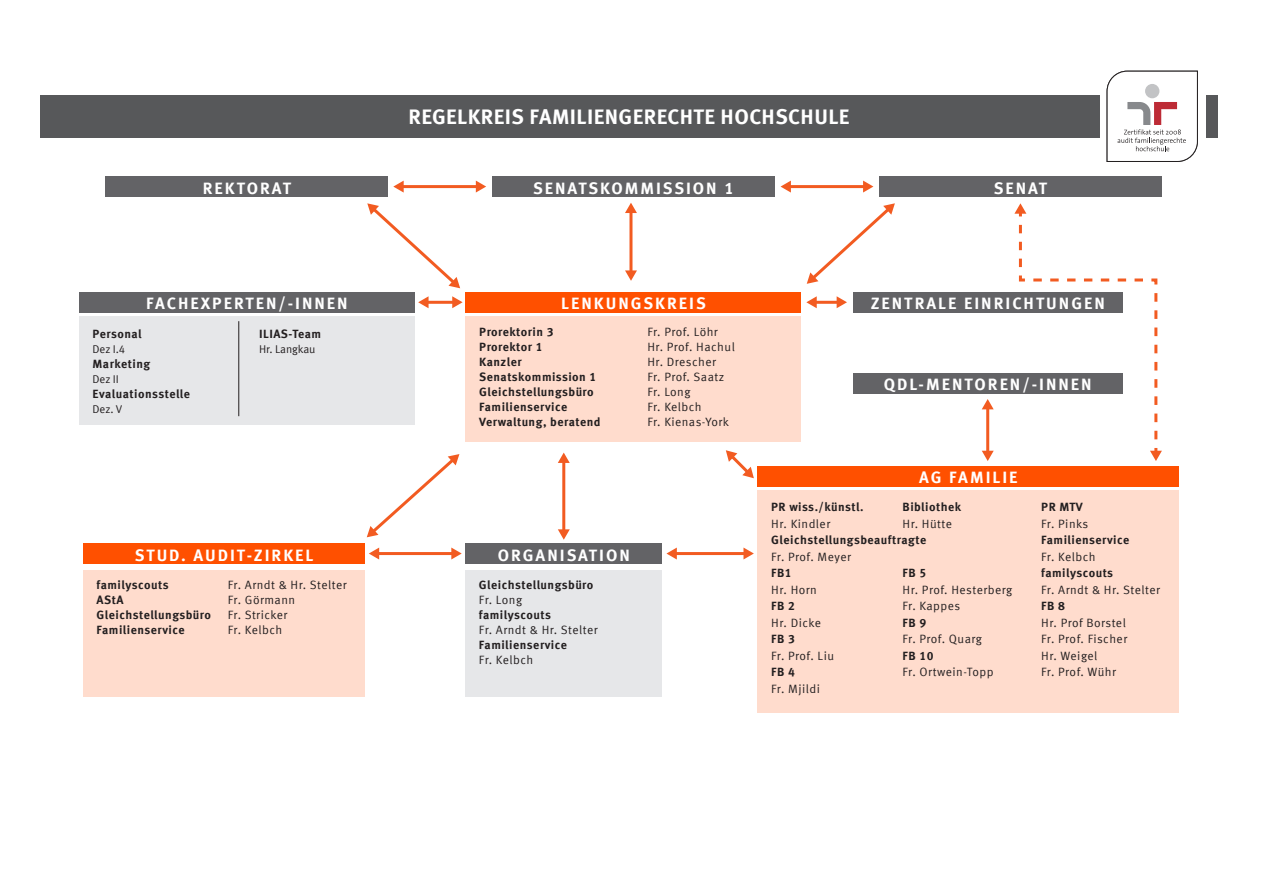
<style>
.page{position:relative;width:1263px;height:893px;background:#fff}
.page>*{position:absolute;margin:0;border:0;box-sizing:border-box;transform-origin:0 0}
.t1{font:700 21.15px "Meta Offc Pro";letter-spacing:.02em;color:#fff}
.t2{font:700 16.5px "Meta Offc Pro";letter-spacing:.12em;color:#fff}
.t3{font:12px "Meta Offc Pro Norm";letter-spacing:.04em;color:#231f20}
.t4{font:700 12px "Meta Offc Pro";letter-spacing:.04em;color:#231f20}
.t5{font:11.25px "Meta Offc Pro Norm";letter-spacing:-.01em;color:#231f20}
</style>
<div class="page">
<div style="left:40px;top:95px;width:1178px;height:43px;background:#57585a"></div>
<div style="left:758px;top:490px;width:421px;height:222px;background:#ffdccd"></div>
<div style="left:758px;top:466px;width:421px;height:20px;background:#ff5000"></div>
<div style="left:465px;top:570px;width:197px;height:126px;background:#e6e7e9"></div>
<div style="left:465px;top:543px;width:197px;height:21px;background:#636366"></div>
<div style="left:106px;top:176px;width:282px;height:21px;background:#636366"></div>
<div style="left:492px;top:176px;width:283px;height:21px;background:#636366"></div>
<div style="left:879px;top:176px;width:282px;height:21px;background:#636366"></div>
<div style="left:853px;top:292px;width:269px;height:21px;background:#636366"></div>
<div style="left:853px;top:373px;width:269px;height:21px;background:#636366"></div>
<div style="left:79px;top:316px;width:335px;height:108px;background:#e6e7e9"></div>
<div style="left:79px;top:292px;width:335px;height:21px;background:#636366"></div>
<hr style="left:238px;top:321px;width:1px;height:95px;background:#231f20">
<div style="left:83px;top:570px;width:282px;height:126px;background:#ffdccd"></div>
<div style="left:83px;top:543px;width:282px;height:21px;background:#ff5000"></div>
<div style="left:466px;top:316px;width:335px;height:125px;background:#ffdccd"></div>
<div style="left:466px;top:292px;width:335px;height:21px;background:#ff5000"></div>
<hr style="left:402px;top:185px;width:76px;height:3px;background:#f25b21">
<svg style="left:393px;top:181px;width:11px;height:12px"></svg>
<svg style="left:476px;top:181px;width:10px;height:12px"></svg>
<hr style="left:427px;top:301px;width:27px;height:3px;background:#f25b21">
<svg style="left:418px;top:296px;width:11px;height:12px"></svg>
<svg style="left:452px;top:296px;width:11px;height:12px"></svg>
<hr style="left:377px;top:552px;width:76px;height:3px;background:#f25b21">
<svg style="left:369px;top:548px;width:10px;height:11px"></svg>
<svg style="left:451px;top:547px;width:11px;height:12px"></svg>
<svg style="left:367px;top:454px;width:92px;height:83px"></svg>
<svg style="left:726px;top:450px;width:28px;height:28px"></svg>
<svg style="left:807px;top:203px;width:88px;height:81px"></svg>
<svg style="left:367px;top:203px;width:93px;height:85px"></svg>
<hr style="left:675px;top:552px;width:70px;height:3px;background:#f25b21">
<svg style="left:666px;top:548px;width:11px;height:11px"></svg>
<svg style="left:743px;top:547px;width:11px;height:12px"></svg>
<hr style="left:789px;top:185px;width:76px;height:3px;background:#f25b21">
<svg style="left:780px;top:181px;width:11px;height:12px"></svg>
<svg style="left:863px;top:181px;width:10px;height:12px"></svg>
<hr style="left:815px;top:301px;width:23px;height:3px;background:#f25b21">
<svg style="left:806px;top:296px;width:11px;height:12px"></svg>
<svg style="left:837px;top:296px;width:10px;height:12px"></svg>
<hr style="left:629px;top:211px;width:3px;height:61px;background:#f25b21">
<svg style="left:625px;top:270px;width:12px;height:11px"></svg>
<svg style="left:625px;top:203px;width:12px;height:10px"></svg>
<svg style="left:1018px;top:225px;width:140px;height:60px"></svg>
<svg style="left:1014px;top:203px;width:12px;height:13px"></svg>
<svg style="left:1150px;top:293px;width:12px;height:168px"></svg>
<hr style="left:986px;top:408px;width:3px;height:44px;background:#f25b21">
<svg style="left:982px;top:451px;width:12px;height:10px"></svg>
<svg style="left:982px;top:399px;width:12px;height:10px"></svg>
<hr style="left:562px;top:461px;width:3px;height:70px;background:#f25b21">
<svg style="left:558px;top:529px;width:12px;height:11px"></svg>
<svg style="left:558px;top:453px;width:12px;height:10px"></svg>
<div style="left:1100px;top:69px;width:105px;height:101px;background:#fff"></div>
<svg style="left:1106px;top:70px;width:92px;height:92px"></svg>
<h1 class="t1" style="left:408px;top:100px;width:442px">REGELKREIS FAMILIENGERECHTE HOCHSCHULE</h1>
<h2 class="t2" style="left:203px;top:175px;width:90px">REKTORAT</h2>
<h2 class="t2" style="left:533px;top:175px;width:202px">SENATSKOMMISSION 1</h2>
<h2 class="t2" style="left:994px;top:175px;width:55px">SENAT</h2>
<h2 class="t2" style="left:146px;top:291px;width:203px">FACHEXPERTEN/-INNEN</h2>
<p class="t4" style="left:93px;top:324px;width:51px">Personal</p>
<p class="t5" style="left:93px;top:340px;width:34px">Dez I.4</p>
<p class="t4" style="left:93px;top:354px;width:59px">Marketing</p>
<p class="t5" style="left:93px;top:370px;width:28px">Dez II</p>
<p class="t4" style="left:93px;top:384px;width:99px">Evaluationsstelle</p>
<p class="t5" style="left:93px;top:400px;width:31px">Dez. V</p>
<p class="t4" style="left:259px;top:324px;width:64px">ILIAS-Team</p>
<p class="t5" style="left:259px;top:340px;width:58px">Hr. Langkau</p>
<h2 class="t2" style="left:135px;top:542px;width:180px">STUD. AUDIT-ZIRKEL</h2>
<p class="t4" style="left:97px;top:575px;width:73px">familyscouts</p>
<p class="t3" style="left:228px;top:576px;width:120px">Fr. Arndt &amp; Hr. Stelter</p>
<p class="t4" style="left:97px;top:590px;width:28px">AStA</p>
<p class="t3" style="left:228px;top:591px;width:69px">Fr. Görmann</p>
<p class="t4" style="left:97px;top:605px;width:116px">Gleichstellungsbüro</p>
<p class="t3" style="left:228px;top:606px;width:61px">Fr. Stricker</p>
<p class="t4" style="left:97px;top:620px;width:89px">Familienservice</p>
<p class="t3" style="left:228px;top:621px;width:56px">Fr. Kelbch</p>
<h2 class="t2" style="left:561px;top:291px;width:146px">LENKUNGSKREIS</h2>
<p class="t4" style="left:479px;top:322px;width:76px">Prorektorin 3</p>
<p class="t3" style="left:647px;top:322px;width:72px">Fr. Prof. Löhr</p>
<p class="t4" style="left:479px;top:337px;width:65px">Prorektor 1</p>
<p class="t3" style="left:647px;top:337px;width:89px">Hr. Prof. Hachul</p>
<p class="t4" style="left:479px;top:352px;width:44px">Kanzler</p>
<p class="t3" style="left:647px;top:352px;width:70px">Hr. Drescher</p>
<p class="t4" style="left:479px;top:367px;width:119px">Senatskommission 1</p>
<p class="t3" style="left:647px;top:367px;width:79px">Fr. Prof. Saatz</p>
<p class="t4" style="left:479px;top:382px;width:116px">Gleichstellungsbüro</p>
<p class="t3" style="left:647px;top:382px;width:45px">Fr. Long</p>
<p class="t4" style="left:479px;top:397px;width:89px">Familienservice</p>
<p class="t3" style="left:647px;top:397px;width:56px">Fr. Kelbch</p>
<p class="t4" style="left:479px;top:412px;width:123px">Verwaltung, beratend</p>
<p class="t3" style="left:647px;top:412px;width:83px">Fr. Kienas-York</p>
<h2 class="t2" style="left:498px;top:542px;width:134px">ORGANISATION</h2>
<p class="t4" style="left:479px;top:575px;width:116px">Gleichstellungsbüro</p>
<p class="t3" style="left:479px;top:591px;width:45px">Fr. Long</p>
<p class="t4" style="left:479px;top:605px;width:73px">familyscouts</p>
<p class="t3" style="left:479px;top:621px;width:120px">Fr. Arndt &amp; Hr. Stelter</p>
<p class="t4" style="left:479px;top:635px;width:89px">Familienservice</p>
<p class="t3" style="left:479px;top:651px;width:56px">Fr. Kelbch</p>
<h2 class="t2" style="left:871px;top:291px;width:236px">ZENTRALE EINRICHTUNGEN</h2>
<h2 class="t2" style="left:884px;top:371px;width:209px">QDL-MENTOREN/-INNEN</h2>
<h2 class="t2" style="left:919px;top:464px;width:100px">AG FAMILIE</h2>
<p class="t4" style="left:771px;top:498px;width:94px">PR wiss./künstl.</p>
<p class="t4" style="left:902px;top:498px;width:60px">Bibliothek</p>
<p class="t4" style="left:1041px;top:498px;width:43px">PR MTV</p>
<p class="t3" style="left:771px;top:515px;width:61px">Hr. Kindler</p>
<p class="t3" style="left:902px;top:515px;width:51px">Hr. Hütte</p>
<p class="t3" style="left:1041px;top:515px;width:49px">Fr. Pinks</p>
<p class="t4" style="left:771px;top:531px;width:157px">Gleichstellungsbeauftragte</p>
<p class="t4" style="left:1041px;top:531px;width:89px">Familienservice</p>
<p class="t3" style="left:771px;top:548px;width:81px">Fr. Prof. Meyer</p>
<p class="t3" style="left:1041px;top:548px;width:56px">Fr. Kelbch</p>
<p class="t4" style="left:771px;top:564px;width:22px">FB1</p>
<p class="t4" style="left:902px;top:564px;width:25px">FB 5</p>
<p class="t4" style="left:1041px;top:564px;width:73px">familyscouts</p>
<p class="t3" style="left:771px;top:581px;width:47px">Hr. Horn</p>
<p class="t3" style="left:902px;top:581px;width:111px">Hr. Prof. Hesterberg</p>
<p class="t3" style="left:1041px;top:581px;width:120px">Fr. Arndt &amp; Hr. Stelter</p>
<p class="t4" style="left:771px;top:597px;width:25px">FB 2</p>
<p class="t3" style="left:902px;top:597px;width:59px">Fr. Kappes</p>
<p class="t4" style="left:1041px;top:597px;width:25px">FB 8</p>
<p class="t3" style="left:771px;top:614px;width:51px">Hr. Dicke</p>
<p class="t4" style="left:902px;top:613px;width:25px">FB 9</p>
<p class="t3" style="left:1041px;top:614px;width:86px">Hr. Prof Borstel</p>
<p class="t4" style="left:771px;top:630px;width:25px">FB 3</p>
<p class="t3" style="left:902px;top:630px;width:81px">Fr. Prof. Quarg</p>
<p class="t3" style="left:1041px;top:630px;width:87px">Fr. Prof. Fischer</p>
<p class="t3" style="left:771px;top:647px;width:64px">Fr. Prof. Liu</p>
<p class="t4" style="left:902px;top:646px;width:32px">FB 10</p>
<p class="t3" style="left:1041px;top:647px;width:58px">Hr. Weigel</p>
<p class="t4" style="left:771px;top:663px;width:25px">FB 4</p>
<p class="t3" style="left:902px;top:663px;width:93px">Fr. Ortwein-Topp</p>
<p class="t3" style="left:1041px;top:663px;width:76px">Fr. Prof. Wühr</p>
<p class="t3" style="left:771px;top:680px;width:50px">Fr. Mjildi</p>
</div>
